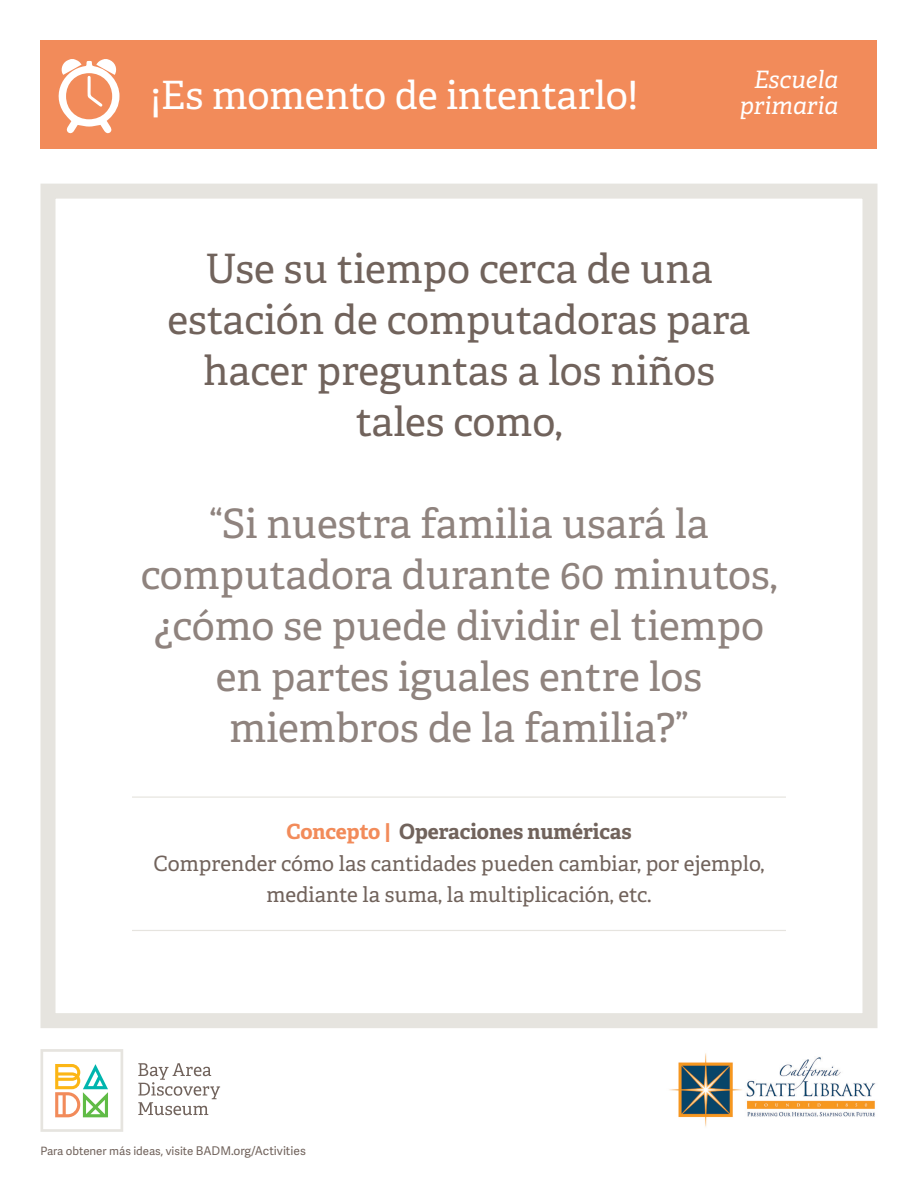
<style>
.page{position:relative;width:918px;height:1188px;background:#fff}
.page>*{position:absolute;margin:0;border:0;box-sizing:border-box;transform-origin:0 0}
.t1{font:40.5px/51px "Adelle PE";color:#8f837e;text-align:center}
.t2{font:40.5px/51px "Adelle PE";color:#71635c;text-align:center}
.t3{font:39px "Adelle PE";letter-spacing:-.005em;color:#fff}
.t4{font:italic 24px/25.5px "Adelle PE";color:#fff;text-align:center}
.t5{font:21px/31.5px "Adelle PE";color:#71635c;text-align:center}
.t6{font:11.55px "Adelle Sans";color:#71635c}
.s1{font-weight:700;color:#f28b5a}
.s2{font-weight:700}
.s3{font-size:12px}
</style>
<div class="page">
<div style="left:40px;top:184px;width:838px;height:844px;border:15px solid #e6e4df"></div>
<div style="left:40px;top:40px;width:838px;height:109px;background:#f28b5a"></div>
<hr style="left:132px;top:796px;width:654px;height:2px;background:#e6e4df">
<hr style="left:132px;top:930px;width:654px;height:1px;background:#e6e4df">
<svg style="left:58px;top:59px;width:62px;height:75px"></svg>
<svg style="left:138px;top:1063px;width:82px;height:52px"></svg>
<svg style="left:40px;top:1049px;width:83px;height:83px"></svg>
<img style="left:669px;top:1053px;width:207px;height:74px">
<p class="t3" style="left:150px;top:67px;width:489px">¡Es momento de intentarlo!</p>
<p class="t4" style="left:740px;top:66px;width:100px">Escuela primaria</p>
<p class="t2" style="left:168px;top:242px;width:584px">Use su tiempo cerca de una estación de computadoras para hacer preguntas a los niños tales como,</p>
<p class="t1" style="left:141px;top:497px;width:638px">“Si nuestra familia usará la computadora durante 60 minutos, ¿cómo se puede dividir el tiempo en partes iguales entre los miembros de la familia?”</p>
<p class="t5" style="left:153px;top:815px;width:613px"><span class="s1">Concepto |</span> <span class="s2">Operaciones numéricas<br></span>Comprender cómo las cantidades pueden cambiar, por ejemplo, mediante la suma, la multiplicación, etc.</p>
<p class="t6" style="left:40px;top:1143px;width:267px">Para obtener más ideas, visite <span class="s3">BADM.org/Activities</span></p>
</div>
